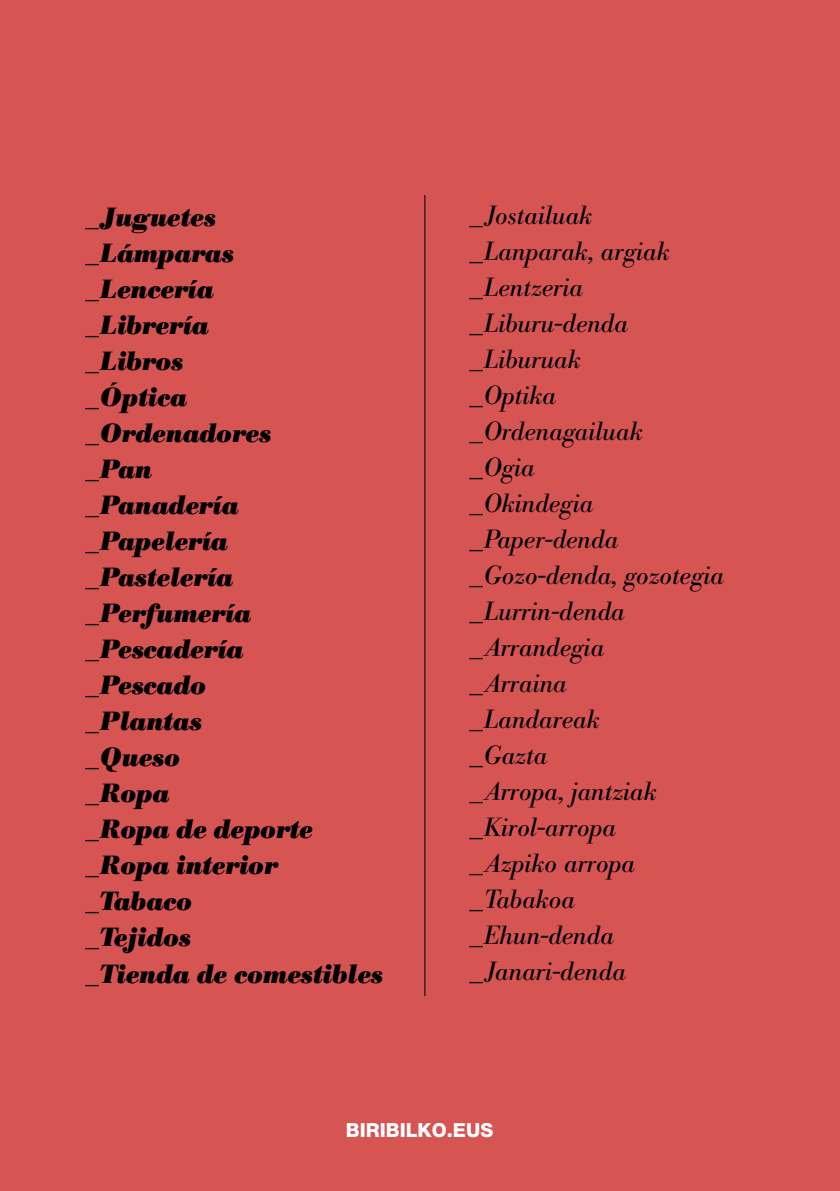
<style>
.page{position:relative;width:840px;height:1191px;background:#fff}
.page>*{position:absolute;margin:0;border:0;box-sizing:border-box;transform-origin:0 0}
.t1{font:italic 26px/36px "Bodoni BE";color:#000}
.t2{font:italic 700 26px/36px "Bodoni BE";color:#000}
.t3{font:800 19.4px "Helvetica Neue";color:#fff}
</style>
<div class="page">
<div style="left:0;top:0;width:839px;height:1191px;background:#d65452"></div>
<hr style="left:424px;top:195px;width:1px;height:801px;background:#000">
<p class="t2" style="left:87px;top:199px;width:297px">_Juguetes<br>_Lámparas<br>_Lencería<br>_Librería<br>_Libros<br>_Óptica<br>_Ordenadores<br>_Pan<br>_Panadería _Papelería<br>_Pastelería _Perfumería _Pescadería<br>_Pescado<br>_Plantas<br>_Queso<br>_Ropa<br>_Ropa de deporte _Ropa interior _Tabaco<br>_Tejidos<br>_Tienda de comestibles</p>
<p class="t1" style="left:470px;top:198px;width:254px">_Jostailuak<br>_Lanparak, argiak _Lentzeria _Liburu-denda _Liburuak<br>_Optika _Ordenagailuak<br>_Ogia<br>_Okindegia _Paper-denda _Gozo-denda, gozotegia _Lurrin-denda _Arrandegia<br>_Arraina<br>_Landareak<br>_Gazta<br>_Arropa, jantziak _Kirol-arropa<br>_Azpiko arropa _Tabakoa _Ehun-denda _Janari-denda</p>
<p class="t3" style="left:346px;top:1118px;width:149px">BIRIBILKO.EUS</p>
</div>
